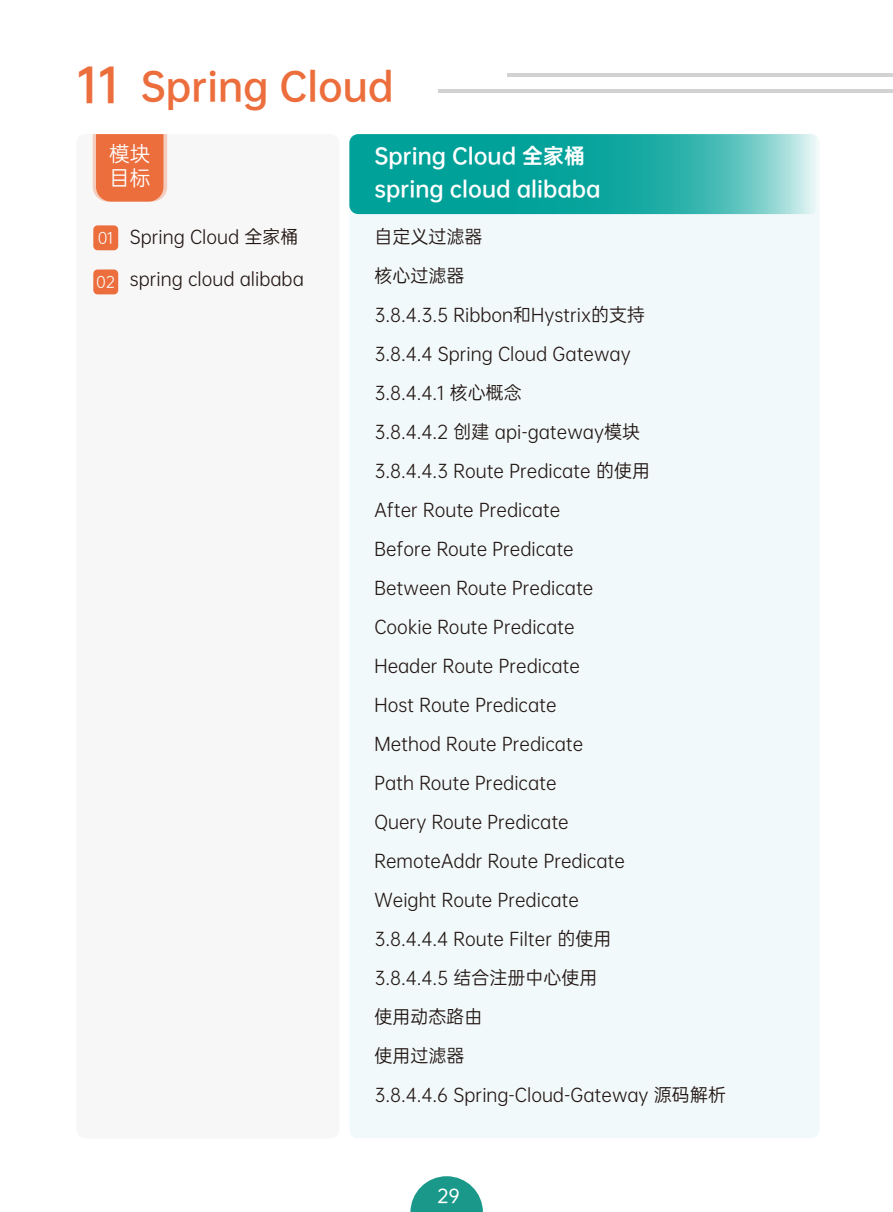
<style>
.page{position:relative;width:893px;height:1212px;background:#fff}
.page>*{position:absolute;margin:0;border:0;box-sizing:border-box;transform-origin:0 0}
.t1{font:37.5px "OPPO Sans B";color:#ec6e3d}
.t2{font:21px/33.2px "OPPO Sans B";color:#fff}
.t3{font:20.55px/24.6px "OPPO Sans R";color:#fff}
.t4{font:18px/39px "OPPO Sans R";color:#231815}
.t5{font:18px "OPPO Sans M";color:#fff}
.t6{font:15px "OPPO Sans R";color:#fff}
.s1{font-size:45px}
</style>
<div class="page">
<div style="left:349px;top:134px;width:471px;height:1004px;background:#f2f9fa;border-radius:9px"></div>
<div style="left:76px;top:134px;width:263px;height:1004px;background:#f7f7f7;border-radius:9px"></div>
<svg style="left:93px;top:134px;width:74px;height:68px;background:#ec794c"></svg>
<div style="left:93px;top:225px;width:25px;height:25px;background:#ec6e3d;border-radius:4px"></div>
<div style="left:93px;top:269px;width:25px;height:25px;background:#ec6e3d;border-radius:4px"></div>
<hr style="left:438px;top:90px;width:455px;height:3px;background:#d2d2d3">
<hr style="left:507px;top:74px;width:386px;height:3px;background:#d2d2d3">
<svg style="left:349px;top:134px;width:466px;height:80px;background:#27afa8"></svg>
<svg style="left:410px;top:1176px;width:73px;height:36px"></svg>
<h1 class="t1" style="left:76px;top:54px;width:319px"><span class="s1">11</span> Spring Cloud</h1>
<p class="t3" style="left:109px;top:140px;width:43px">模块目标</p>
<p class="t6" style="left:98px;top:226px;width:17px">01</p>
<p class="t6" style="left:97px;top:270px;width:20px">02</p>
<p class="t4" style="left:130px;top:216px;width:170px">Spring Cloud 全家桶</p>
<p class="t4" style="left:130px;top:258px;width:176px">spring cloud alibaba</p>
<p class="t2" style="left:374px;top:137px;width:228px">Spring Cloud 全家桶spring cloud alibaba</p>
<p class="t4" style="left:374px;top:216px;width:353px">自定义过滤器<br>核心过滤器<br>3.8.4.3.5 Ribbon和Hystrix的支持<br>3.8.4.4 Spring Cloud Gateway<br>3.8.4.4.1 核心概念<br>3.8.4.4.2 创建 api-gateway模块<br>3.8.4.4.3 Route Predicate 的使用<br>After Route Predicate<br>Before Route Predicate<br>Between Route Predicate<br>Cookie Route Predicate<br>Header Route Predicate<br>Host Route Predicate<br>Method Route Predicate<br>Path Route Predicate<br>Query Route Predicate<br>RemoteAddr Route Predicate<br>Weight Route Predicate<br>3.8.4.4.4 Route Filter 的使用<br>3.8.4.4.5 结合注册中心使用<br>使用动态路由<br>使用过滤器<br>3.8.4.4.6 Spring-Cloud-Gateway 源码解析</p>
<p class="t5" style="left:437px;top:1181px;width:24px">29</p>
</div>
